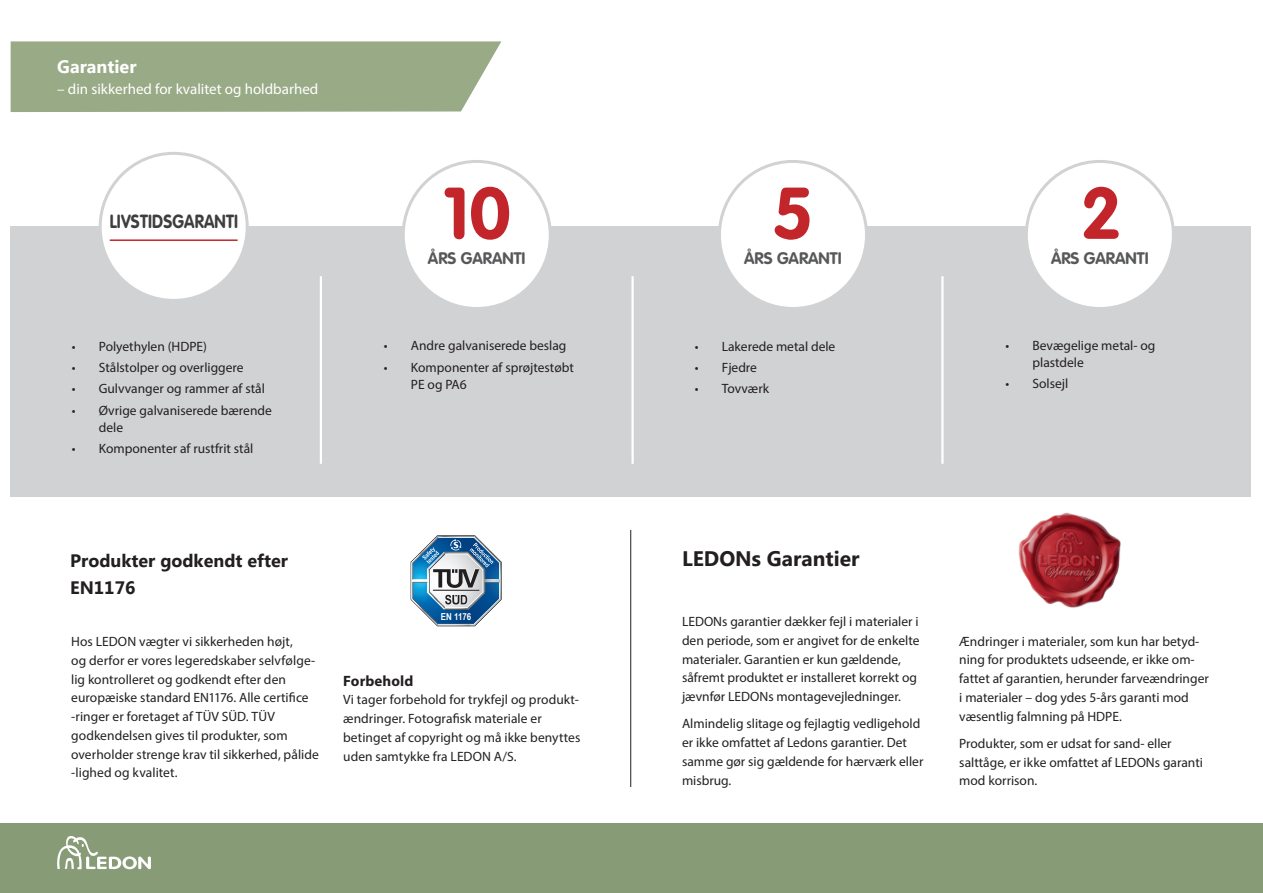
<style>
.page{position:relative;width:1263px;height:893px;background:#fff}
.page>*{position:absolute;margin:0;border:0;box-sizing:border-box;transform-origin:0 0}
.t1{font:700 72px "VAG Rounded Std";color:#c2262b}
.t2{font:700 21px "Myanmar Text";color:#231f20}
.t3{font:700 18.75px "VAG Rounded Std";letter-spacing:.01em;color:#3e3e3f;scale:.88 1}
.t4{font:700 18px/27.6px "Myanmar Text";color:#231f20}
.t5{font:700 18px "Myanmar Text";color:#fff}
.t6{font:700 16.5px "VAG Rounded Std";color:#57585a}
.t7{font:15px "Myriad Pro";color:#fff}
.t8{font:700 15px "Myriad Pro";letter-spacing:.005em;color:#231f20}
.t9{font:13.5px/18.8px "Myriad Pro";color:#231f20}
.t10{font:700 9.6px "Arial Narrow";color:#fff}
</style>
<div class="page">
<div style="left:0;top:823px;width:1263px;height:70px;background:#879b76"></div>
<svg style="left:57px;top:836px;width:94px;height:33px"></svg>
<div style="left:11px;top:226px;width:1240px;height:270px;background:#d1d2d4"></div>
<hr style="left:941px;top:276px;width:2px;height:188px;background:#fff">
<hr style="left:631px;top:276px;width:3px;height:188px;background:#fff">
<hr style="left:320px;top:276px;width:2px;height:188px;background:#fff">
<svg style="left:411px;top:535px;width:91px;height:91px"></svg>
<hr style="left:630px;top:530px;width:1px;height:257px;background:#231f20">
<div style="left:719px;top:161px;width:147px;height:147px;background:#fff;border-radius:50%"></div>
<div style="left:718px;top:160px;width:150px;height:150px;border:3px solid #d1d2d4;border-radius:50%"></div>
<div style="left:403px;top:161px;width:147px;height:147px;background:#fff;border-radius:50%"></div>
<div style="left:402px;top:160px;width:150px;height:150px;border:3px solid #d1d2d4;border-radius:50%"></div>
<div style="left:1026px;top:161px;width:147px;height:147px;background:#fff;border-radius:50%"></div>
<div style="left:1025px;top:160px;width:150px;height:150px;border:3px solid #d1d2d4;border-radius:50%"></div>
<div style="left:100px;top:153px;width:147px;height:147px;background:#fff;border-radius:50%"></div>
<div style="left:99px;top:152px;width:150px;height:150px;border:3px solid #d1d2d4;border-radius:50%"></div>
<img style="left:1018px;top:512px;width:103px;height:96px">
<hr style="left:110px;top:239px;width:128px;height:2px;background:#c2262b">
<div style="left:11px;top:41px;width:490px;height:71px;background:#99aa86"></div>
<p class="t5" style="left:57px;top:56px;width:81px">Garantier</p>
<p class="t7" style="left:57px;top:80px;width:262px">– din sikkerhed for kvalitet og holdbarhed</p>
<p class="t3" style="left:110px;top:211px;width:147px">LIVSTIDSGARANTI</p>
<p class="t9" style="left:72px;top:337px;width:137px">• Polyethylen (HDPE)</p>
<p class="t9" style="left:72px;top:358px;width:173px">• Stålstolper og overliggere</p>
<p class="t9" style="left:72px;top:379px;width:195px">• Gulvvanger og rammer af stål</p>
<p class="t9" style="left:99px;top:401px;width:175px;line-height:17px;text-indent:-27px">• Øvrige galvaniserede bærende dele</p>
<p class="t9" style="left:72px;top:439px;width:183px">• Komponenter af rustfrit stål</p>
<p class="t1" style="left:443px;top:171px;width:69px">10</p>
<p class="t1" style="left:1080px;top:171px;width:43px">2</p>
<p class="t6" style="left:428px;top:249px;width:99px">ÅRS GARANTI</p>
<p class="t6" style="left:744px;top:249px;width:99px">ÅRS GARANTI</p>
<p class="t6" style="left:1051px;top:249px;width:99px">ÅRS GARANTI</p>
<p class="t1" style="left:772px;top:171px;width:43px">5</p>
<p class="t9" style="left:384px;top:336px;width:184px">• Andre galvaniserede beslag</p>
<p class="t9" style="left:411px;top:358px;width:164px;line-height:17px;text-indent:-27px">• Komponenter af sprøjtestøbt<br>PE og PA6</p>
<p class="t9" style="left:695px;top:337px;width:142px">• Lakerede metal dele</p>
<p class="t9" style="left:695px;top:358px;width:64px">• Fjedre</p>
<p class="t9" style="left:695px;top:379px;width:76px">• Tovværk</p>
<p class="t9" style="left:1032px;top:337px;width:124px;line-height:17px;text-indent:-27px">• Bevægelige metal- og plastdele</p>
<p class="t9" style="left:1005px;top:374px;width:64px">• Solsejl</p>
<p class="t4" style="left:70px;top:547px;width:219px">Produkter godkendt efter<br>EN1176</p>
<p class="t2" style="left:682px;top:546px;width:179px">LEDONs Garantier</p>
<p class="t9" style="left:71px;top:632px;width:249px">Hos LEDON vægter vi sikkerheden højt,<br>og derfor er vores legeredskaber selvfølge&shy;lig kontrolleret og godkendt efter den europæiske standard EN1176. Alle certifice -ringer er foretaget af TÜV SÜD. TÜV godkendelsen gives til produkter, som overholder strenge krav til sikkerhed, pålide -lighed og kvalitet.</p>
<p class="t10" style="left:441px;top:609px;width:32px">EN 1176</p>
<p class="t8" style="left:343px;top:671px;width:72px">Forbehold</p>
<p class="t9" style="left:343px;top:690px;width:239px">Vi tager forbehold for trykfejl og produkt&shy;ændringer. Fotografisk materiale er betinget af copyright og må ikke benyttes uden samtykke fra LEDON A/S.</p>
<p class="t9" style="left:682px;top:612px;width:239px">LEDONs garantier dækker fejl i materialer i den periode, som er angivet for de enkelte materialer. Garantien er kun gældende, såfremt produktet er installeret korrekt og jævnfør LEDONs montagevejledninger.</p>
<p class="t9" style="left:682px;top:714px;width:243px">Almindelig slitage og fejlagtig vedligehold er ikke omfattet af Ledons garantier. Det samme gør sig gældende for hærværk eller misbrug.</p>
<p class="t9" style="left:959px;top:631px;width:251px">Ændringer i materialer, som kun har betyd&shy;ning for produktets udseende, er ikke om&shy;fattet af garantien, herunder farveændringer i materialer – dog ydes 5-års garanti mod væsentlig falmning på HDPE.</p>
<p class="t9" style="left:959px;top:734px;width:245px">Produkter, som er udsat for sand- eller salttåge, er ikke omfattet af LEDONs garanti mod korrison.</p>
</div>
